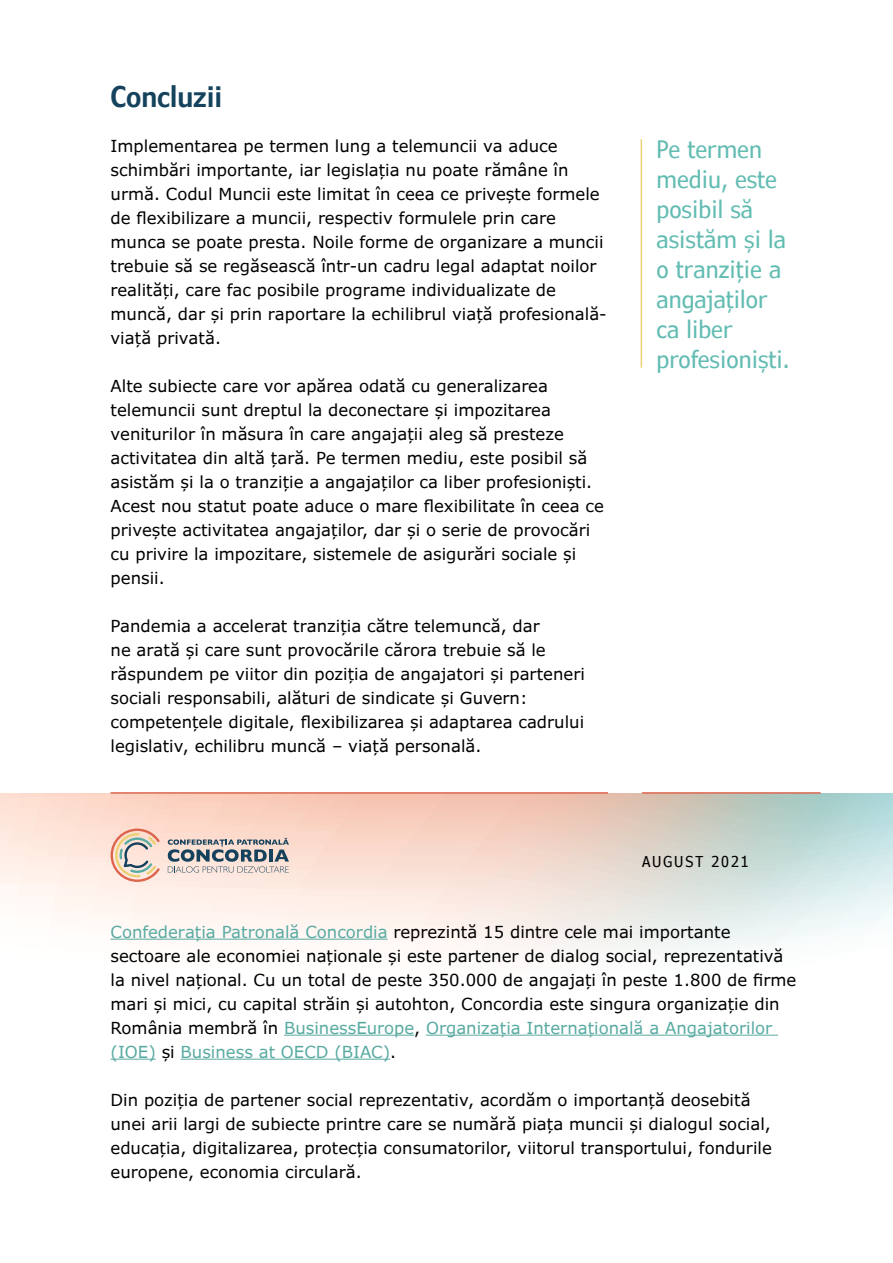
<style>
.page{position:relative;width:893px;height:1263px;background:#fff}
.page>*{position:absolute;margin:0;border:0;box-sizing:border-box;transform-origin:0 0}
.Subtitle{font:600 condensed 28.5px "Verdana Pro";color:#15425c}
.quote1{font:condensed 24px/30px "Verdana Pro";color:#62bcb2}
.t1{font:16.5px/24px "Verdana Pro";color:#000}
.t2{font:condensed 15px "Verdana Pro";letter-spacing:.125em;color:#000}
.s1{color:#58aaa1}
</style>
<div class="page">
<svg style="left:0;top:793px;width:893px;height:267px"></svg>
<hr style="left:641px;top:139px;width:1px;height:229px;background:#ecd275">
<hr style="left:110px;top:792px;width:498px;height:2px;background:#dc664e">
<hr style="left:642px;top:792px;width:179px;height:2px;background:#dc664e">
<svg style="left:168px;top:838px;width:121px;height:34px;background:#b3afaf"></svg>
<svg style="left:111px;top:828px;width:49px;height:54px;background:#e0c6b6"></svg>
<hr style="left:110px;top:939px;width:278px;height:1px;background:#58aaa1">
<hr style="left:284px;top:1035px;width:130px;height:1px;background:#58aaa1">
<hr style="left:426px;top:1035px;width:352px;height:1px;background:#58aaa1">
<hr style="left:110px;top:1059px;width:46px;height:1px;background:#58aaa1">
<hr style="left:181px;top:1059px;width:209px;height:1px;background:#58aaa1">
<p class="Subtitle" style="left:111px;top:78px;width:113px">Concluzii</p>
<p class="t1" style="left:111px;top:134px;width:498px">Implementarea pe termen lung a telemuncii va aduce schimbări importante, iar legislația nu poate rămâne în urmă. Codul Muncii este limitat în ceea ce privește formele de flexibilizare a muncii, respectiv formulele prin care munca se poate presta. Noile forme de organizare a muncii trebuie să se regăsească într-un cadru legal adaptat noilor realități, care fac posibile programe individualizate de muncă, dar și prin raportare la echilibrul viață profesională&shy;viață privată.</p>
<p class="t1" style="left:111px;top:374px;width:495px">Alte subiecte care vor apărea odată cu generalizarea telemuncii sunt dreptul la deconectare și impozitarea veniturilor în măsura în care angajații aleg să presteze activitatea din altă țară. Pe termen mediu, este posibil să asistăm și la o tranziție a angajaților ca liber profesioniști.<br>Acest nou statut poate aduce o mare flexibilitate în ceea ce privește activitatea angajaților, dar și o serie de provocări cu privire la impozitare, sistemele de asigurări sociale și pensii.</p>
<p class="t1" style="left:111px;top:614px;width:476px">Pandemia a accelerat tranziția către telemuncă, dar<br>ne arată și care sunt provocările cărora trebuie să le răspundem pe viitor din poziția de angajatori și parteneri sociali responsabili, alături de sindicate și Guvern: competențele digitale, flexibilizarea și adaptarea cadrului legislativ, echilibru muncă – viață personală.</p>
<p class="quote1" style="left:656px;top:134px;width:135px">Pe termen mediu, este posibil să asistăm și la o tranziție a angajaților ca liber profesioniști.</p>
<p class="t2" style="left:642px;top:852px;width:108px">AUGUST 2021</p>
<p class="t1" style="left:110px;top:920px;width:687px"><span class="s1">Confederația Patronală Concordia</span> reprezintă 15 dintre cele mai importante sectoare ale economiei naționale și este partener de dialog social, reprezentativă la nivel național. Cu un total de peste 350.000 de angajați în peste 1.800 de firme mari și mici, cu capital străin și autohton, Concordia este singura organizație din România membră în <span class="s1">BusinessEurope</span>, <span class="s1">Organizația Internațională a Angajatorilor (IOE)</span> și <span class="s1">Business at OECD (BIAC)</span>.</p>
<p class="t1" style="left:110px;top:1088px;width:663px">Din poziția de partener social reprezentativ, acordăm o importanță deosebită unei arii largi de subiecte printre care se numără piața muncii și dialogul social, educația, digitalizarea, protecția consumatorilor, viitorul transportului, fondurile europene, economia circulară.</p>
</div>
